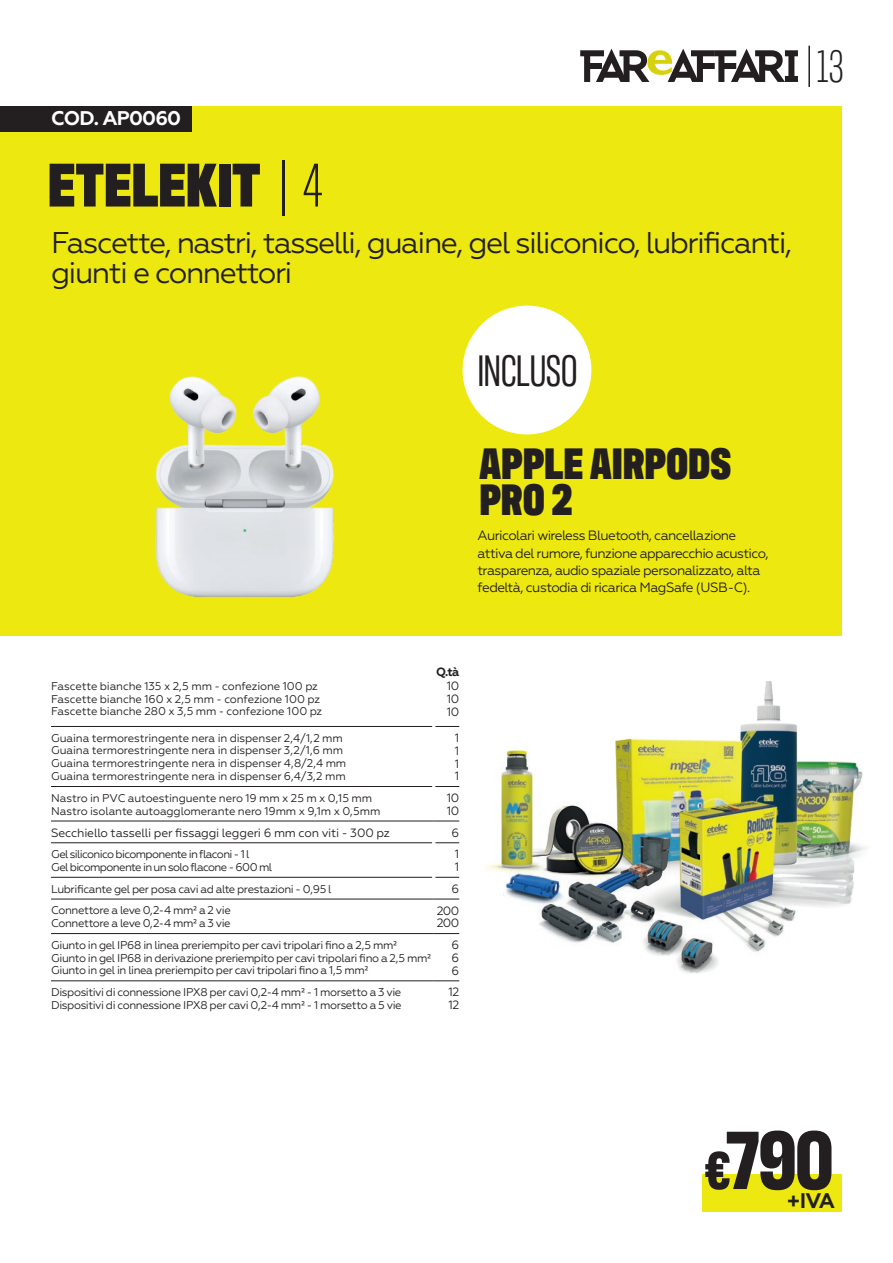
<style>
.page{position:relative;width:893px;height:1263px;background:#fff}
.page>*{position:absolute;margin:0;border:0;box-sizing:border-box;transform-origin:0 0}
.t1{font:700 84.3px "Antarctican Headline";color:#231f20}
.t2{font:900 63px "Antarctican Headline";letter-spacing:-.005em;color:#231f20}
.t3{font:300 46.35px "Antarctican Headline";color:#231f20}
.t4{font:900 45px/36px "Antarctican Headline";color:#231f20}
.t5{font:45px "Antarctican Headline";letter-spacing:-.02em;color:#231f20}
.t6{font:30px/30px "Geometria";letter-spacing:-.05em;color:#231f20}
.t7{font:700 21.15px "Geometria";color:#231f20}
.t8{font:700 19.8px "Geometria";letter-spacing:-.04em;color:#fff}
.t9{font:13.5px/17.1px "Geometria";letter-spacing:-.045em;color:#231f20}
.t10{font:12px "Geometria";letter-spacing:-.015em;color:#231f20}
.t11{font:700 12px "Geometria";color:#231f20}
.t12{font:11.25px "Geometria";letter-spacing:-.025em;color:#231f20}
.t13{font:11.25px "Geometria";letter-spacing:-.06em;color:#231f20}
.t14{font:11.25px "Geometria";letter-spacing:-.055em;color:#231f20}
.s1{font-weight:300}
.s2{font-size:54.3px}
</style>
<div class="page">
<svg style="left:580px;top:49px;width:218px;height:33px"></svg>
<div style="left:0;top:106px;width:842px;height:529px;background:#ece810"></div>
<hr style="left:808px;top:46px;width:2px;height:41px;background:#231f20">
<div style="left:702px;top:1174px;width:140px;height:38px;background:#ece810"></div>
<div style="left:0;top:106px;width:191px;height:26px;background:#231f20"></div>
<img style="left:155px;top:376px;width:179px;height:222px">
<div style="left:461px;top:304px;width:132px;height:132px;background:#fff;border-radius:50%"></div>
<div style="left:460px;top:303px;width:134px;height:134px;border:3px solid #ece810;border-radius:50%"></div>
<hr style="left:51px;top:726px;width:381px;height:1px;background:#231f20">
<hr style="left:51px;top:786px;width:381px;height:1px;background:#231f20">
<hr style="left:51px;top:842px;width:381px;height:1px;background:#231f20">
<hr style="left:51px;top:877px;width:381px;height:1px;background:#231f20">
<hr style="left:51px;top:899px;width:383px;height:1px;background:#231f20">
<hr style="left:51px;top:933px;width:383px;height:1px;background:#231f20">
<hr style="left:51px;top:980px;width:383px;height:1px;background:#231f20">
<hr style="left:51px;top:821px;width:383px;height:1px;background:#231f20">
<svg style="left:432px;top:726px;width:27px;height:256px"></svg>
<img style="left:810px;top:761px;width:56px;height:109px">
<img style="left:740px;top:681px;width:70px;height:172px">
<svg style="left:814px;top:905px;width:26px;height:2px"></svg>
<img style="left:784px;top:853px;width:70px;height:52px">
<img style="left:731px;top:898px;width:83px;height:54px">
<img style="left:615px;top:732px;width:149px;height:102px">
<img style="left:553px;top:804px;width:37px;height:18px">
<img style="left:638px;top:834px;width:4px;height:36px">
<img style="left:553px;top:822px;width:85px;height:48px">
<img style="left:566px;top:870px;width:76px;height:53px">
<img style="left:539px;top:890px;width:91px;height:53px">
<img style="left:725px;top:925px;width:59px;height:5px">
<img style="left:642px;top:790px;width:142px;height:135px">
<img style="left:505px;top:870px;width:61px;height:38px">
<img style="left:485px;top:749px;width:68px;height:129px">
<img style="left:642px;top:911px;width:51px;height:45px">
<img style="left:669px;top:935px;width:50px;height:39px">
<h3 class="t8" style="left:51px;top:107px;width:132px">COD. AP0060</h3>
<h2 class="t2" style="left:48px;top:139px;width:277px">ETELEKIT<span class="s1">| 4</span></h2>
<h3 class="t6" style="left:51px;top:227px;width:743px">Fascette, nastri, tasselli, guaine, gel siliconico, lubrificanti, giunti e connettori</h3>
<h3 class="t5" style="left:477px;top:340px;width:103px">INCLUSO</h3>
<h3 class="t4" style="left:479px;top:442px;width:253px">APPLE AIRPODS<br>PRO 2</h3>
<p class="t9" style="left:477px;top:527px;width:293px">Auricolari wireless Bluetooth, cancellazione attiva del rumore, funzione apparecchio acustico, trasparenza, audio spaziale personalizzato, alta fedeltà, custodia di ricarica MagSafe (USB‑C).</p>
<h3 class="t3" style="left:817px;top:35px;width:28px">13</h3>
<p class="t11" style="left:436px;top:665px;width:25px">Q.tà</p>
<p class="t12" style="left:51px;top:679px;width:268px">Fascette bianche 135 x 2,5 mm - confezione 100 pz</p>
<p class="t10" style="left:447px;top:679px;width:14px">10</p>
<p class="t12" style="left:51px;top:692px;width:270px">Fascette bianche 160 x 2,5 mm - confezione 100 pz</p>
<p class="t10" style="left:447px;top:692px;width:14px">10</p>
<p class="t12" style="left:51px;top:705px;width:273px">Fascette bianche 280 x 3,5 mm - confezione 100 pz</p>
<p class="t10" style="left:447px;top:705px;width:14px">10</p>
<p class="t12" style="left:51px;top:731px;width:293px">Guaina termorestringente nera in dispenser 2,4/1,2 mm</p>
<p class="t10" style="left:455px;top:731px;width:6px">1</p>
<p class="t12" style="left:51px;top:744px;width:294px">Guaina termorestringente nera in dispenser 3,2/1,6 mm</p>
<p class="t10" style="left:455px;top:744px;width:6px">1</p>
<p class="t12" style="left:51px;top:757px;width:297px">Guaina termorestringente nera in dispenser 4,8/2,4 mm</p>
<p class="t10" style="left:455px;top:756px;width:6px">1</p>
<p class="t12" style="left:51px;top:769px;width:296px">Guaina termorestringente nera in dispenser 6,4/3,2 mm</p>
<p class="t10" style="left:455px;top:769px;width:6px">1</p>
<p class="t12" style="left:51px;top:791px;width:323px">Nastro in PVC autoestinguente nero 19 mm x 25 m x 0,15 mm</p>
<p class="t10" style="left:447px;top:791px;width:14px">10</p>
<p class="t12" style="left:51px;top:804px;width:331px">Nastro isolante autoagglomerante nero 19mm x 9,1m x 0,5mm</p>
<p class="t10" style="left:447px;top:804px;width:14px">10</p>
<p class="t10" style="left:51px;top:825px;width:340px">Secchiello tasselli per fissaggi leggeri 6 mm con viti - 300 pz</p>
<p class="t10" style="left:452px;top:825px;width:9px">6</p>
<p class="t13" style="left:51px;top:847px;width:200px">Gel siliconico bicomponente in flaconi - 1 l</p>
<p class="t10" style="left:455px;top:847px;width:6px">1</p>
<p class="t14" style="left:51px;top:860px;width:223px">Gel bicomponente in un solo flacone - 600 ml</p>
<p class="t10" style="left:455px;top:860px;width:6px">1</p>
<p class="t12" style="left:51px;top:882px;width:282px">Lubrificante gel per posa cavi ad alte prestazioni - 0,95 l</p>
<p class="t10" style="left:452px;top:882px;width:9px">6</p>
<p class="t12" style="left:51px;top:904px;width:181px">Connettore a leve 0,2- 4 mm² a 2 vie</p>
<p class="t10" style="left:437px;top:903px;width:24px">200</p>
<p class="t12" style="left:51px;top:917px;width:181px">Connettore a leve 0,2- 4 mm² a 3 vie</p>
<p class="t10" style="left:437px;top:916px;width:24px">200</p>
<p class="t12" style="left:51px;top:938px;width:348px">Giunto in gel IP68 in linea preriempito per cavi tripolari fino a 2,5 mm²</p>
<p class="t10" style="left:452px;top:938px;width:9px">6</p>
<p class="t12" style="left:51px;top:951px;width:382px">Giunto in gel IP68 in derivazione preriempito per cavi tripolari fino a 2,5 mm²</p>
<p class="t10" style="left:452px;top:951px;width:9px">6</p>
<p class="t12" style="left:51px;top:964px;width:319px">Giunto in gel in linea preriempito per cavi tripolari fino a 1,5 mm²</p>
<p class="t10" style="left:452px;top:963px;width:9px">6</p>
<p class="t12" style="left:51px;top:986px;width:352px">Dispositivi di connessione IPX8 per cavi 0,2- 4 mm² - 1 morsetto a 3 vie</p>
<p class="t10" style="left:448px;top:985px;width:12px">12</p>
<p class="t12" style="left:51px;top:998px;width:352px">Dispositivi di connessione IPX8 per cavi 0,2- 4 mm² - 1 morsetto a 5 vie</p>
<p class="t10" style="left:448px;top:998px;width:12px">12</p>
<h1 class="t1" style="left:705px;top:1099px;width:131px"><span class="s2">€</span>790</h1>
<h3 class="t7" style="left:787px;top:1188px;width:49px">+IVA</h3>
</div>
